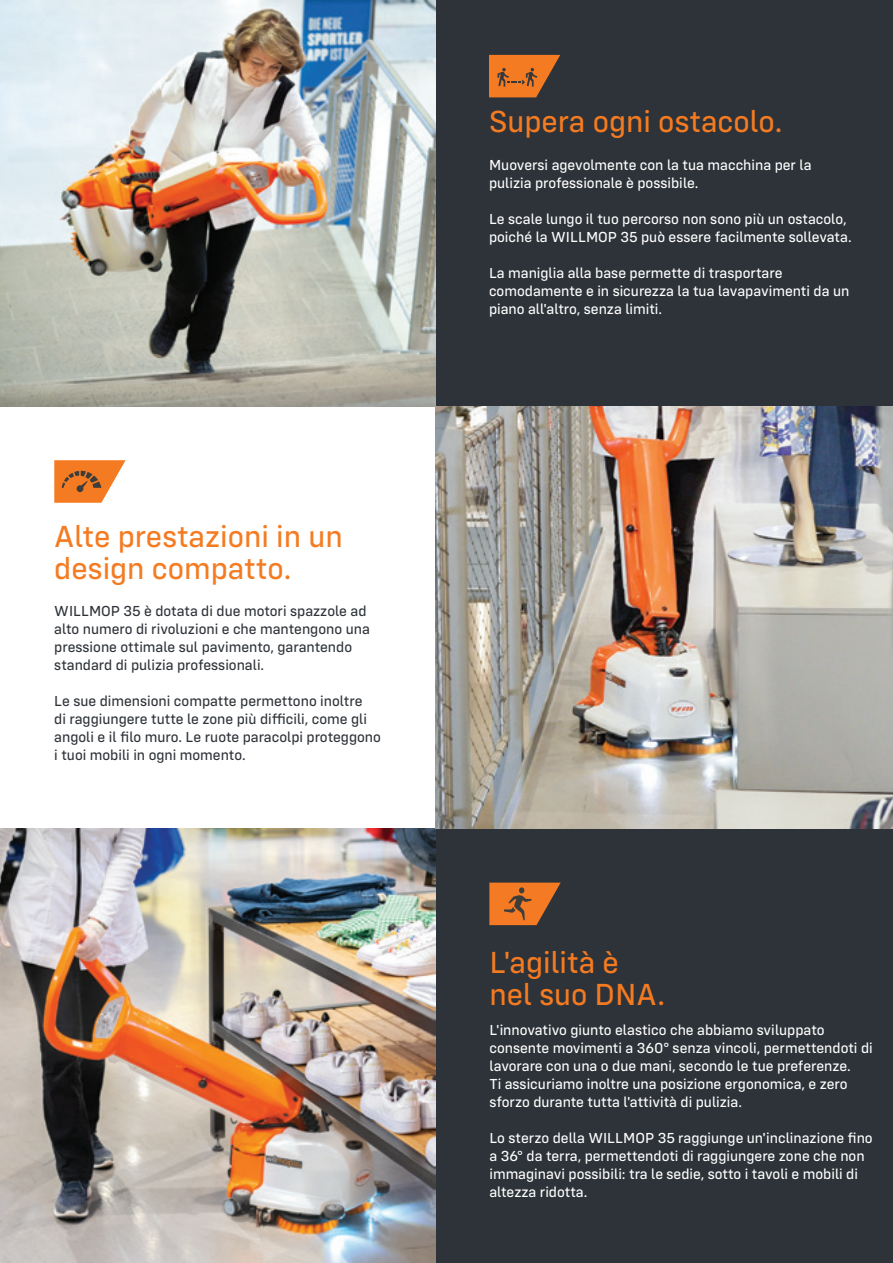
<style>
.page{position:relative;width:893px;height:1263px;background:#fff}
.page>*{position:absolute;margin:0;border:0;box-sizing:border-box;transform-origin:0 0}
.t1{font:31.5px/31.5px "Config Text";color:#f47b21}
.t2{font:15px/18px "Config Text";color:#fff}
.t3{font:15px/18px "Config Text";color:#2e3339}
</style>
<div class="page">
<div style="left:0;top:828px;width:893px;height:435px;background:#2e3339"></div>
<div style="left:0;top:0;width:893px;height:406px;background:#2e3339"></div>
<img style="left:0;top:828px;width:436px;height:435px">
<svg style="left:54px;top:460px;width:72px;height:43px"></svg>
<svg style="left:489px;top:55px;width:71px;height:42px"></svg>
<img style="left:436px;top:406px;width:457px;height:422px">
<img style="left:0;top:0;width:436px;height:406px">
<svg style="left:489px;top:883px;width:72px;height:42px"></svg>
<p class="t1" style="left:54px;top:521px;width:290px">Alte prestazioni in un design compatto.</p>
<p class="t3" style="left:54px;top:602px;width:317px">WILLMOP 35 è dotata di due motori spazzole ad alto numero di rivoluzioni e che mantengono una pressione ottimale sul pavimento, garantendo standard di pulizia professionali.</p>
<p class="t3" style="left:54px;top:692px;width:328px">Le sue dimensioni compatte permettono inoltre<br>di raggiungere tutte le zone più difficili, come gli angoli e il filo muro. Le ruote paracolpi proteggono i tuoi mobili in ogni momento.</p>
<p class="t1" style="left:489px;top:106px;width:295px">Supera ogni ostacolo.</p>
<p class="t2" style="left:489px;top:156px;width:324px">Muoversi agevolmente con la tua macchina per la pulizia professionale è possibile.</p>
<p class="t2" style="left:489px;top:210px;width:364px">Le scale lungo il tuo percorso non sono più un ostacolo, poiché la WILLMOP 35 può essere facilmente sollevata.</p>
<p class="t2" style="left:489px;top:264px;width:362px">La maniglia alla base permette di trasportare comodamente e in sicurezza la tua lavapavimenti da un piano all'altro, senza limiti.</p>
<p class="t1" style="left:489px;top:947px;width:131px">L'agilità è</p>
<p class="t1" style="left:489px;top:978px;width:177px">nel suo DNA.</p>
<p class="t2" style="left:489px;top:1021px;width:385px">L'innovativo giunto elastico che abbiamo sviluppato consente movimenti a 360° senza vincoli, permettendoti di lavorare con una o due mani, secondo le tue preferenze.</p>
<p class="t2" style="left:489px;top:1075px;width:360px">Ti assicuriamo inoltre una posizione ergonomica, e zero sforzo durante tutta l'attività di pulizia.</p>
<p class="t2" style="left:489px;top:1129px;width:385px">Lo sterzo della WILLMOP 35 raggiunge un'inclinazione fino a 36° da terra, permettendoti di raggiungere zone che non immaginavi possibili: tra le sedie, sotto i tavoli e mobili di altezza ridotta.</p>
</div>
